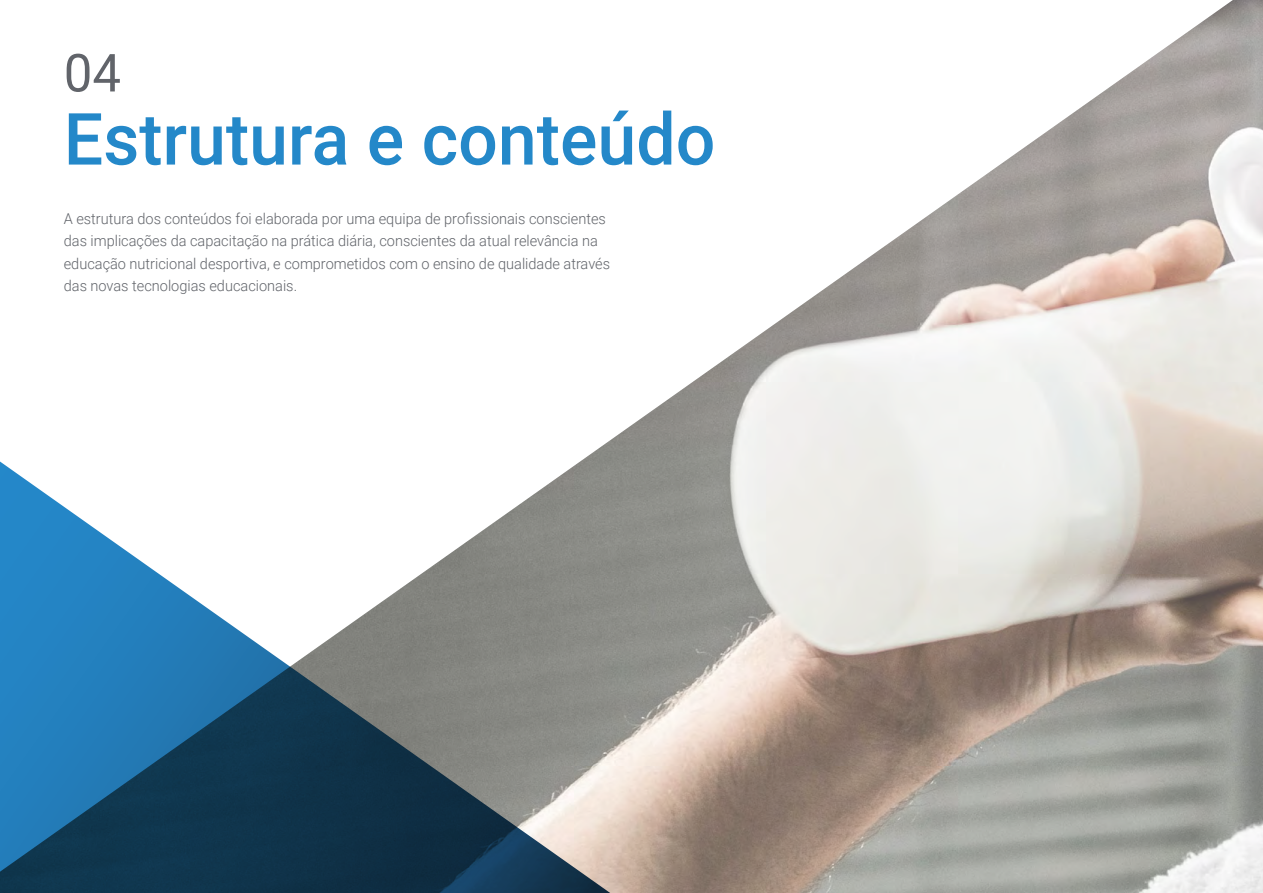
<style>
.page{position:relative;width:1263px;height:893px;background:#fff}
.page>*{position:absolute;margin:0;border:0;box-sizing:border-box;transform-origin:0 0}
.t1{font:500 72px "Roboto";color:#2488c9}
.t2{font:52.5px "Roboto";color:#61646a}
.t3{font:300 15px/22.5px "Roboto";color:#61646a}
</style>
<div class="page">
<img style="left:602px;top:0;width:661px;height:893px">
<svg style="left:0;top:446px;width:640px;height:447px"></svg>
<h2 class="t2" style="left:64px;top:36px;width:59px">04</h2>
<h1 class="t1" style="left:64px;top:89px;width:653px">Estrutura e conteúdo</h1>
<p class="t3" style="left:64px;top:207px;width:548px">A estrutura dos conteúdos foi elaborada por uma equipa de profissionais conscientes das implicações da capacitação na prática diária, conscientes da atual relevância na educação nutricional desportiva, e comprometidos com o ensino de qualidade através das novas tecnologias educacionais.</p>
</div>
